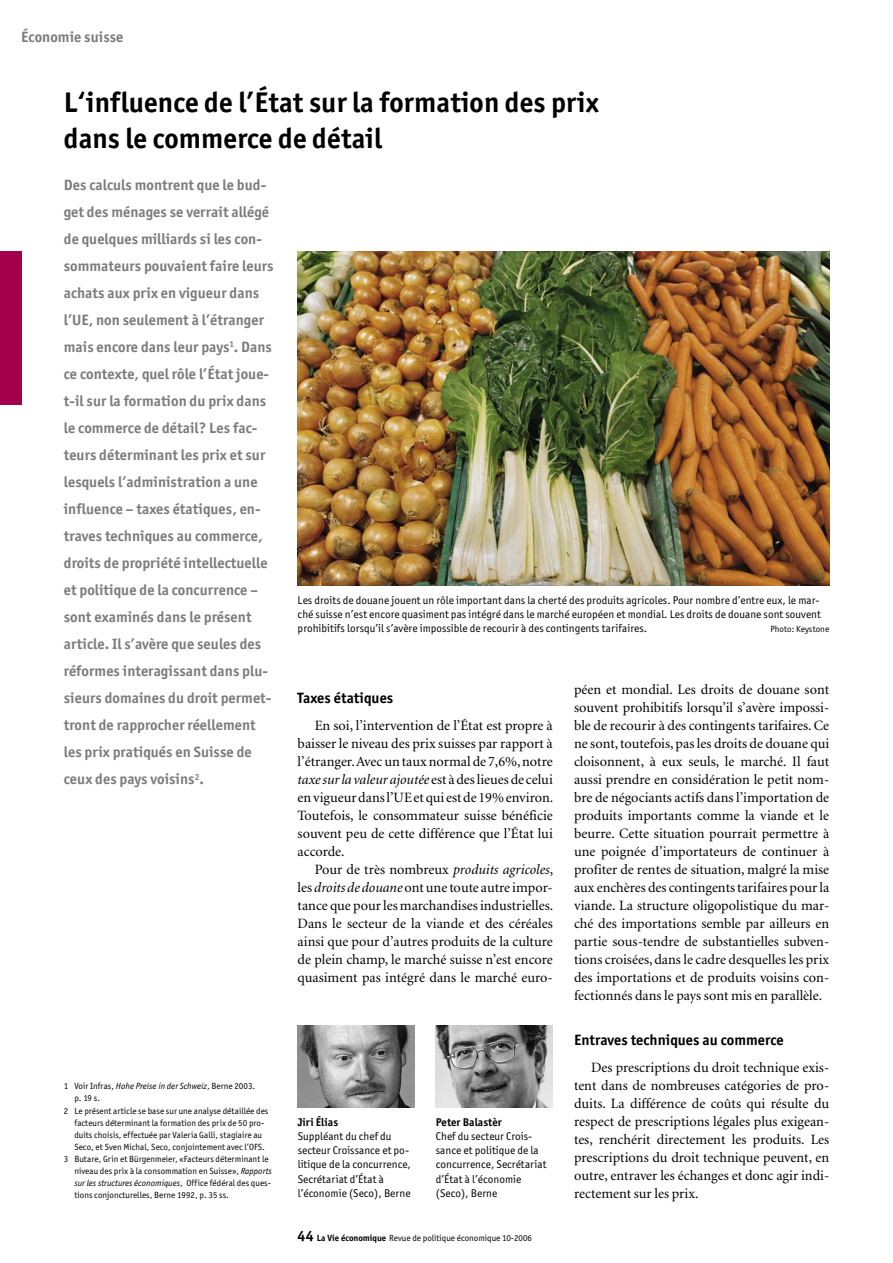
<style>
.page{position:relative;width:893px;height:1263px;background:#fff}
.page>*{position:absolute;margin:0;border:0;box-sizing:border-box;transform-origin:0 0}
._01_Titel{font:700 28.5px/36px "Officina San ITC";letter-spacing:.005em;color:#000}
._02_Vorspann{font:700 15px/27px "Officina San ITC";letter-spacing:.005em;color:#7c7c7c}
._04_Zwischentitel_1{font:700 15px "Officina San ITC";letter-spacing:.005em;color:#000}
.Rubriktitel_links{font:700 15px "Officina San ITC";letter-spacing:.005em;color:#7c7c7c}
._03_Grundschrift{font:14.25px/18px "Minion";color:#000;text-align:justify}
._07_Legende{font:11.25px/14.2px "Officina San ITC";letter-spacing:.005em;color:#000}
.Autor{font:11.25px/14.2px "Officina San ITC";letter-spacing:.005em;color:#000}
.Autor-fett{font:700 11.25px "Officina San ITC";letter-spacing:.005em;color:#000}
._09_Fussnote{font:9px/12px "Officina San ITC";letter-spacing:.005em;color:#000}
._07_Legende-2{font:9px "Officina San ITC";letter-spacing:.005em;color:#000}
.s1{font-style:italic}
.s2{font-weight:700;font-size:15px}
.s3{font-weight:700}
</style>
<div class="page">
<div style="left:0;top:252px;width:21px;height:153px;background:#a3004b"></div>
<img style="left:298px;top:251px;width:531px;height:334px">
<img style="left:298px;top:1026px;width:117px;height:82px">
<img style="left:436px;top:1026px;width:117px;height:82px">
<p class="Rubriktitel_links" style="left:21px;top:27px;width:104px">Économie suisse</p>
<p class="_01_Titel" style="left:64px;top:84px;width:537px">L‘influence de l’État sur la formation des prix dans le commerce de détail</p>
<p class="_02_Vorspann" style="left:64px;top:172px;width:211px">Des calculs montrent que le bud&shy;get des ménages se verrait allégé de quelques milliards si les con&shy;sommateurs pouvaient faire leurs achats aux prix en vigueur dans l’UE, non seulement à l’étranger mais encore dans leur pays<sup>1</sup>. Dans ce contexte, quel rôle l’État joue&shy;t-il sur la formation du prix dans le commerce de détail? Les fac&shy;teurs déterminant les prix et sur lesquels l’administration a une influence – taxes étatiques, en&shy;traves techniques au commerce, droits de propriété intellectuelle et politique de la concurrence – sont examinés dans le présent article. Il s’avère que seules des réformes interagissant dans plu&shy;sieurs domaines du droit permet&shy;tront de rapprocher réellement les prix pratiqués en Suisse de ceux des pays voisins<sup>2</sup>.</p>
<p class="_07_Legende" style="left:298px;top:593px;width:525px">Les droits de douane jouent un rôle important dans la cherté des produits agricoles. Pour nombre d’entre eux, le mar&shy;ché suisse n’est encore quasiment pas intégré dans le marché européen et mondial. Les droits de douane sont souvent prohibitifs lorsqu’il s’avère impossible de recourir à des contingents tarifaires.</p>
<p class="_07_Legende-2" style="left:770px;top:624px;width:60px">Photo: Keystone</p>
<p class="_03_Grundschrift" style="left:574px;top:680px;width:257px">péen et mondial. Les droits de douane sont souvent prohibitifs lorsqu’il s’avère impossi&shy;ble de recourir à des contingents tarifaires. Ce ne sont, toutefois, pas les droits de douane qui cloisonnent, à eux seuls, le marché. Il faut aussi prendre en considération le petit nom&shy;bre de négociants actifs dans l’importation de produits importants comme la viande et le beurre. Cette situation pourrait permettre à une poignée d’importateurs de continuer à profiter de rentes de situation, malgré la mise aux enchères des contingents tarifaires pour la viande. La structure oligopolistique du mar&shy;ché des importations semble par ailleurs en partie sous-tendre de substantielles subven&shy;tions croisées, dans le cadre desquelles les prix des importations et de produits voisins con&shy;fectionnés dans le pays sont mis en parallèle.</p>
<p class="_04_Zwischentitel_1" style="left:574px;top:1030px;width:211px">Entraves techniques au commerce</p>
<p class="_03_Grundschrift" style="left:574px;top:1058px;width:257px;text-indent:17px">Des prescriptions du droit technique exis&shy;tent dans de nombreuses catégories de pro&shy;duits. La différence de coûts qui résulte du respect de prescriptions légales plus exigean&shy;tes, renchérit directement les produits. Les prescriptions du droit technique peuvent, en outre, entraver les échanges et donc agir indi&shy;rectement sur les prix.</p>
<p class="_04_Zwischentitel_1" style="left:298px;top:688px;width:97px">Taxes étatiques</p>
<p class="_03_Grundschrift" style="left:298px;top:716px;width:257px;text-indent:17px">En soi, l’intervention de l’État est propre à baisser le niveau des prix suisses par rapport à l’étranger. Avec un taux normal de 7,6%, notre <span class="s1">taxe sur la valeur ajoutée</span> est à des lieues de celui en vigueur dans l’UE et qui est de 19% environ.<br>Toutefois, le consommateur suisse bénéficie souvent peu de cette différence que l’État lui accorde.</p>
<p class="_03_Grundschrift" style="left:298px;top:860px;width:257px;text-indent:17px">Pour de très nombreux <span class="s1">produits agricoles</span>, les <span class="s1">droits de douane</span> ont une toute autre impor&shy;tance que pour les marchandises industrielles.<br>Dans le secteur de la viande et des céréales ainsi que pour d’autres produits de la culture de plein champ, le marché suisse n’est encore quasiment pas intégré dans le marché euro-</p>
<p class="_09_Fussnote" style="left:74px;top:1080px;width:182px;text-indent:-11px">1 Voir Infras, <span class="s1">Hohe Preise in der Schweiz</span>, Berne 2003. p. 19 s.</p>
<p class="_09_Fussnote" style="left:74px;top:1104px;width:196px;text-indent:-11px">2 Le présent article se base sur une analyse détaillée des facteurs déterminant la formation des prix de 50 pro&shy;duits choisis, effectuée par Valeria Galli, stagiaire au Seco, et Sven Michal, Seco, conjointement avec l’OFS.</p>
<p class="_09_Fussnote" style="left:74px;top:1152px;width:199px;text-indent:-11px">3 Butare, Grin et Bürgenmeier, «Facteurs déterminant le niveau des prix à la consommation en Suisse», <span class="s1">Rapports sur les structures économiques</span>, Office fédéral des ques&shy;tions conjoncturelles, Berne 1992, p. 35 ss.</p>
<p class="Autor-fett" style="left:298px;top:1115px;width:42px">Jiri Élias</p>
<p class="Autor" style="left:298px;top:1129px;width:115px">Suppléant du chef du secteur Croissance et po&shy;litique de la concurrence,<br>Secrétariat d’État à l’économie (Seco), Berne</p>
<p class="Autor-fett" style="left:436px;top:1115px;width:68px">Peter Balastèr</p>
<p class="Autor" style="left:436px;top:1129px;width:112px">Chef du secteur Crois&shy;sance et politique de la concurrence, Secrétariat d’État à l’économie (Seco), Berne</p>
<p class="_09_Fussnote" style="left:298px;top:1232px;width:236px"><span class="s2">44</span> <span class="s3">La Vie économique</span> Revue de politique économique 10-2006</p>
</div>
